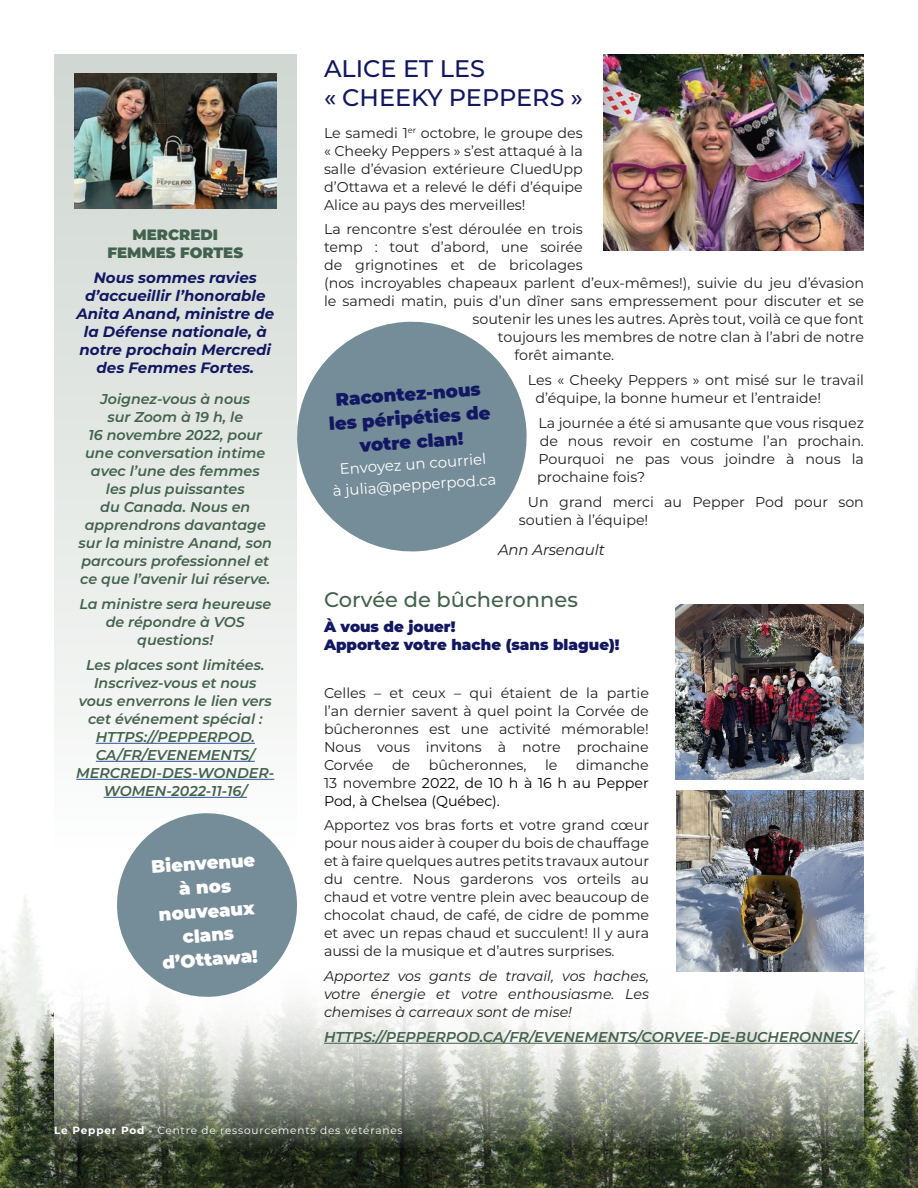
<style>
.page{position:relative;width:918px;height:1188px;background:#fff}
.page>*{position:absolute;margin:0;border:0;box-sizing:border-box;transform-origin:0 0}
.t1{font:500 24px/28.8px "Montserrat";color:#121761}
.t2{font:500 21px "Montserrat";color:#43624e}
.t3{font:900 18px/24px "Montserrat";color:#121761;text-align:center}
.t4{font:900 18px/24px "Montserrat";color:#fff;text-align:center}
.t5{font:italic 700 15px/18px "Montserrat";color:#121761;text-align:center}
.t6{font:900 15px/18px "Montserrat";color:#121761}
.t7{font:15px/21px "Montserrat";color:#fff;text-align:center}
.t8{font:900 15px/18px "Montserrat";color:#43624e;text-align:center}
.t9{font:italic 15px "Montserrat";letter-spacing:-.01em;color:#231f20}
.t10{font:14.25px/18px "Montserrat";color:#231f20;text-align:justify}
.t11{font:italic 600 14.25px/18px "Montserrat";color:#43624e;text-align:center}
.t12{font:italic 14.25px/18px "Montserrat";color:#231f20;text-align:justify}
.t13{font:14.25px/18px "Montserrat";color:#040503;text-align:justify}
.t14{font:10.5px "Montserrat";letter-spacing:.08em;color:#fff}
.s1{color:#231f20}
.s2{font-weight:700}
</style>
<div class="page">
<img style="left:0;top:860px;width:918px;height:328px">
<svg style="left:54px;top:869px;width:810px;height:279px"></svg>
<div style="left:54px;top:55px;width:243px;height:796px;background:linear-gradient(to bottom,#ced6d1,#fbfcfb)"></div>
<hr style="left:96px;top:743px;width:159px;height:1px;background:#295597">
<hr style="left:96px;top:761px;width:159px;height:1px;background:#295597">
<hr style="left:76px;top:779px;width:198px;height:1px;background:#295597">
<hr style="left:104px;top:797px;width:143px;height:1px;background:#295597">
<img style="left:74px;top:73px;width:203px;height:135px">
<hr style="left:324px;top:1043px;width:534px;height:1px;background:#43624e">
<svg style="left:114px;top:810px;width:186px;height:190px"></svg>
<svg style="left:293px;top:318px;width:234px;height:238px;fill:#758c99"></svg>
<img style="left:603px;top:55px;width:261px;height:196px">
<img style="left:676px;top:605px;width:188px;height:175px">
<img style="left:676px;top:790px;width:188px;height:182px">
<p class="t8" style="left:107px;top:225px;width:137px">MERCREDI<br>FEMMES FORTES</p>
<p class="t5" style="left:76px;top:268px;width:199px">Nous sommes ravies d’accueillir l’honorable<br>Anita Anand, ministre de la Défense nationale, à notre prochain Mercredi des Femmes Fortes.</p>
<p class="t11" style="left:79px;top:390px;width:195px">Joignez-vous à nous<br>sur Zoom à 19 h, le<br>16 novembre 2022, pour une conversation intime avec l’une des femmes<br>les plus puissantes<br>du Canada. Nous en apprendrons davantage sur la ministre Anand, son parcours professionnel et ce que l’avenir lui réserve.</p>
<p class="t11" style="left:79px;top:594px;width:193px">La ministre sera heureuse de répondre à VOS questions!</p>
<p class="t11" style="left:76px;top:655px;width:200px">Les places sont limitées.<br>Inscrivez-vous et nous vous enverrons le lien vers cet événement spécial :<br>HTTPS://PEPPERPOD.<br>CA/FR/EVENEMENTS/<br>MERCREDI-DES-WONDER-<br>WOMEN-2022-11-16/</p>
<p class="t4" style="left:151px;top:854px;width:106px;rotate:-4deg">Bienvenue à nos nouveaux clans d’Ottawa!</p>
<h1 class="t1" style="left:324px;top:53px;width:260px">ALICE ET LES<br>« CHEEKY PEPPERS »</h1>
<p class="t10" style="left:324px;top:123px;width:260px">Le samedi 1<sup>er</sup> octobre, le groupe des « Cheeky Peppers » s’est attaqué à la salle d’évasion extérieure CluedUpp d’Ottawa et a relevé le défi d’équipe Alice au pays des merveilles!</p>
<p class="t10" style="left:324px;top:220px;width:260px">La rencontre s’est déroulée en trois</p>
<p class="t10" style="left:324px;top:238px;width:260px">temp : tout d’abord, une soirée</p>
<p class="t10" style="left:324px;top:256px;width:260px">de grignotines et de bricolages</p>
<p class="t10" style="left:324px;top:274px;width:542px">(nos incroyables chapeaux parlent d’eux-mêmes!), suivie du jeu d’évasion</p>
<p class="t10" style="left:324px;top:292px;width:541px">le samedi matin, puis d’un dîner sans empressement pour discuter et se</p>
<p class="t10" style="left:473px;top:310px;width:393px">soutenir les unes les autres. Après tout, voilà ce que font</p>
<p class="t10" style="left:498px;top:328px;width:367px">toujours les membres de notre clan à l’abri de notre</p>
<p class="t10" style="left:514px;top:346px;width:101px">forêt aimante.</p>
<p class="t10" style="left:535px;top:370px;width:330px;text-indent:-7px">Les « Cheeky Peppers » ont misé sur le travail d’équipe, la bonne humeur et l’entraide!</p>
<p class="t10" style="left:537px;top:413px;width:329px">La journée a été si amusante que vous risquez de nous revoir en costume l’an prochain.<br>Pourquoi ne pas vous joindre à nous la prochaine fois?</p>
<p class="t10" style="left:519px;top:492px;width:346px;text-indent:9px">Un grand merci au Pepper Pod pour son soutien à l’équipe!</p>
<p class="t9" style="left:498px;top:540px;width:108px">Ann Arsenault</p>
<h2 class="t2" style="left:324px;top:585px;width:255px">Corvée de bûcheronnes</h2>
<p class="t6" style="left:324px;top:617px;width:297px">À vous de jouer!<br>Apportez votre hache (sans blague)!</p>
<p class="t10" style="left:324px;top:683px;width:326px">Celles – et ceux – qui étaient de la partie l’an dernier savent à quel point la Corvée de bûcheronnes est une activité mémorable!<br>Nous vous invitons à notre prochaine Corvée</p>
<p class="t3" style="left:326px;top:387px;width:163px;rotate:-4deg">Racontez-nous les péripéties de votre clan!</p>
<p class="t7" style="left:330px;top:459px;width:165px;rotate:-4deg">Envoyez un courriel<br>à julia@pepperpod.ca</p>
<p class="t13" style="left:324px;top:755px;width:326px;text-indent:252px"><span class="s1">dimanche 13 novembre</span> 2022, de 10 h à 16 h au Pepper Pod, à Chelsea (Québec).</p>
<p class="t10" style="left:324px;top:816px;width:327px">Apportez vos bras forts et votre grand cœur pour nous aider à couper du bois de chauffage et à faire quelques autres petits travaux autour du centre. Nous garderons vos orteils au chaud et votre ventre plein avec beaucoup de chocolat chaud, de café, de cidre de pomme et avec un repas chaud et succulent! Il y aura aussi de la musique et d’autres surprises.</p>
<p class="t12" style="left:324px;top:967px;width:327px">Apportez vos gants de travail, vos haches, votre énergie et votre enthousiasme. Les chemises à carreaux sont de mise!</p>
<p class="t11" style="left:324px;top:1027px;width:536px">HTTPS://PEPPERPOD.CA/FR/EVENEMENTS/CORVEE-DE-BUCHERONNES/</p>
<p class="t10" style="left:392px;top:755px;width:20px">de</p>
<p class="t10" style="left:429px;top:755px;width:99px">bûcheronnes,</p>
<p class="t10" style="left:545px;top:755px;width:14px">le</p>
<p class="t14" style="left:54px;top:1123px;width:350px"><span class="s2">Le Pepper Pod</span> - Centre de ressourcements des vétéranes</p>
</div>
